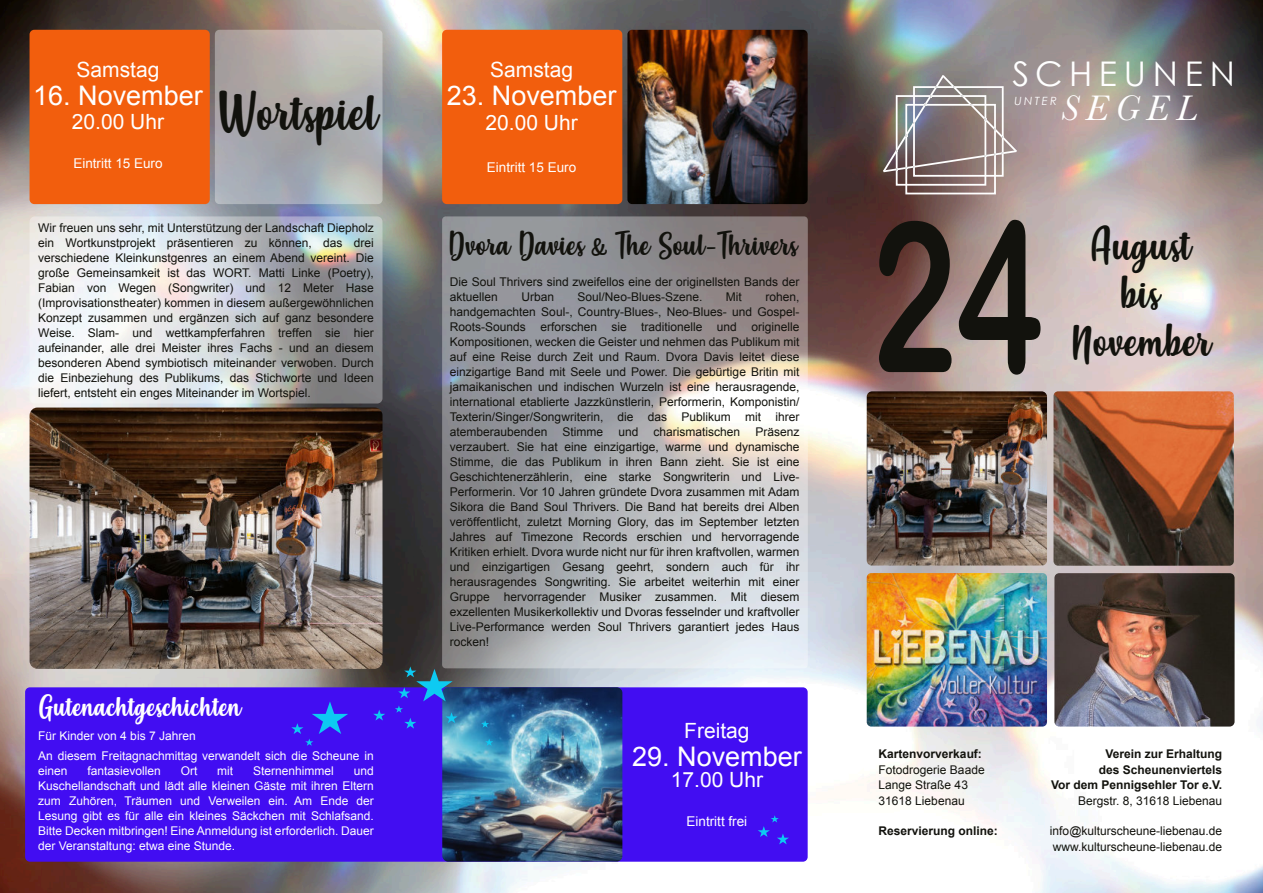
<style>
.page{position:relative;width:1263px;height:893px;background:#fff}
.page>*{position:absolute;margin:0;border:0;box-sizing:border-box;transform-origin:0 0}
.t1{font:210px "Arial Rounded MT Bold";color:#12120d;scale:.69 1}
.t2{font:49.5px "Misses";color:#12120d}
.t3{font:42px "Misses";color:#12120d}
.t4{font:italic 36.9px "Baskerville";color:#fff}
.t5{font:34.05px "Century Gothic";letter-spacing:.2em;color:#fff}
.t6{font:29.25px "Misses";color:#12120d}
.t7{font:27px "Arial";color:#fff}
.t8{font:27px "Misses";color:#fff}
.t9{font:21px "Arial";color:#fff}
.t10{font:13.5px "Arial";color:#fff}
.t11{font:12px "Arial";color:#12120d}
.t12{font:12px "Arial";color:#fff}
.t13{font:700 12px "Arial";color:#12120d}
.t14{font:italic 11.4px "Century Gothic";letter-spacing:.2em;color:#fff}
</style>
<div class="page">
<img style="left:0;top:0;width:1263px;height:893px">
<div style="left:30px;top:216px;width:352px;height:187px;background:#fff;border-radius:5px;opacity:.35"></div>
<div style="left:442px;top:216px;width:366px;height:452px;background:#fff;border-radius:4px;opacity:.35"></div>
<img style="left:1054px;top:573px;width:180px;height:154px">
<img style="left:867px;top:573px;width:180px;height:154px">
<div style="left:30px;top:30px;width:180px;height:174px;background:#f25e0d;border-radius:5px"></div>
<div style="left:215px;top:30px;width:167px;height:174px;background:#fff;border-radius:5px;opacity:.35"></div>
<div style="left:442px;top:30px;width:180px;height:174px;background:#f25e0d;border-radius:5px"></div>
<img style="left:627px;top:30px;width:181px;height:174px;border-radius:5px">
<div style="left:25px;top:687px;width:783px;height:175px;background:#420df2;border-radius:5px"></div>
<div style="left:913px;top:86px;width:91px;height:91px;border:2px solid #fff"></div>
<div style="left:896px;top:95px;width:90px;height:91px;border:2px solid #fff"></div>
<div style="left:905px;top:104px;width:91px;height:90px;border:2px solid #fff"></div>
<svg style="left:881px;top:73px;width:138px;height:101px;background:#938786"></svg>
<img style="left:1053px;top:391px;width:181px;height:175px">
<img style="left:30px;top:407px;width:352px;height:262px;border-radius:8px">
<img style="left:442px;top:687px;width:180px;height:175px;border-radius:6px">
<img style="left:867px;top:391px;width:180px;height:175px;border-radius:5px">
<svg style="left:373px;top:710px;width:12px;height:10px"></svg>
<svg style="left:758px;top:815px;width:31px;height:29px"></svg>
<svg style="left:395px;top:666px;width:63px;height:63px"></svg>
<svg style="left:291px;top:701px;width:57px;height:45px"></svg>
<svg style="left:485px;top:739px;width:8px;height:7px"></svg>
<svg style="left:481px;top:720px;width:8px;height:8px"></svg>
<p class="t9" style="left:77px;top:61px;width:84px">Samstag</p>
<p class="t7" style="left:33px;top:85px;width:171px">16. November</p>
<p class="t9" style="left:72px;top:114px;width:94px">20.00 Uhr</p>
<p class="t10" style="left:73px;top:158px;width:91px">Eintritt 15 Euro</p>
<p class="t2" style="left:216px;top:93px;width:164px">Wortspiel</p>
<p class="t11" style="left:38px;top:224px;width:337px">Wir freuen uns sehr, mit Unterstützung der Landschaft Diepholz</p>
<p class="t11" style="left:38px;top:239px;width:337px">ein Wortkunstprojekt präsentieren zu können, das drei</p>
<p class="t11" style="left:38px;top:254px;width:337px">verschiedene Kleinkunstgenres an einem Abend vereint. Die</p>
<p class="t11" style="left:38px;top:269px;width:337px">große Gemeinsamkeit ist das WORT. Matti Linke (Poetry),</p>
<p class="t11" style="left:38px;top:284px;width:337px">Fabian von Wegen (Songwriter) und 12 Meter Hase</p>
<p class="t11" style="left:38px;top:299px;width:337px">(Improvisationstheater) kommen in diesem außergewöhnlichen</p>
<p class="t11" style="left:38px;top:314px;width:337px">Konzept zusammen und ergänzen sich auf ganz besondere</p>
<p class="t11" style="left:38px;top:329px;width:337px">Weise. Slam- und wettkampferfahren treffen sie hier</p>
<p class="t11" style="left:38px;top:344px;width:337px">aufeinander, alle drei Meister ihres Fachs - und an diesem</p>
<p class="t11" style="left:38px;top:359px;width:337px">besonderen Abend symbiotisch miteinander verwoben. Durch</p>
<p class="t11" style="left:38px;top:374px;width:337px">die Einbeziehung des Publikums, das Stichworte und Ideen</p>
<p class="t11" style="left:38px;top:389px;width:274px">liefert, entsteht ein enges Miteinander im Wortspiel.</p>
<p class="t8" style="left:38px;top:696px;width:205px">Gutenachtgeschichten</p>
<p class="t12" style="left:38px;top:732px;width:159px">Für Kinder von 4 bis 7 Jahren</p>
<p class="t12" style="left:38px;top:751px;width:337px">An diesem Freitagnachmittag verwandelt sich die Scheune in</p>
<p class="t12" style="left:38px;top:766px;width:31px">einen</p>
<p class="t12" style="left:88px;top:766px;width:75px">fantasievollen</p>
<p class="t12" style="left:181px;top:766px;width:18px">Ort</p>
<p class="t12" style="left:217px;top:766px;width:17px">mit</p>
<p class="t12" style="left:253px;top:766px;width:82px">Sternenhimmel</p>
<p class="t12" style="left:354px;top:766px;width:22px">und</p>
<p class="t12" style="left:38px;top:781px;width:337px">Kuschellandschaft und lädt alle kleinen Gäste mit ihren Eltern</p>
<p class="t12" style="left:38px;top:796px;width:337px">zum Zuhören, Träumen und Verweilen ein. Am Ende der</p>
<p class="t12" style="left:38px;top:811px;width:337px">Lesung gibt es für alle ein kleines Säckchen mit Schlafsand.</p>
<p class="t12" style="left:38px;top:826px;width:337px">Bitte Decken mitbringen! Eine Anmeldung ist erforderlich. Dauer</p>
<p class="t12" style="left:38px;top:841px;width:198px">der Veranstaltung: etwa eine Stunde.</p>
<p class="t9" style="left:490px;top:62px;width:84px">Samstag</p>
<p class="t7" style="left:447px;top:85px;width:171px">23. November</p>
<p class="t9" style="left:485px;top:114px;width:94px">20.00 Uhr</p>
<p class="t10" style="left:487px;top:162px;width:91px">Eintritt 15 Euro</p>
<p class="t6" style="left:448px;top:233px;width:351px">Dvora Davies &amp; The Soul-Thrivers</p>
<p class="t11" style="left:450px;top:277px;width:351px">Die Soul Thrivers sind zweifellos eine der originellsten Bands der</p>
<p class="t11" style="left:450px;top:292px;width:50px">aktuellen</p>
<p class="t11" style="left:521px;top:292px;width:34px">Urban</p>
<p class="t11" style="left:578px;top:292px;width:126px">Soul/Neo-Blues-Szene.</p>
<p class="t11" style="left:726px;top:292px;width:17px">Mit</p>
<p class="t11" style="left:765px;top:292px;width:36px">rohen,</p>
<p class="t11" style="left:450px;top:307px;width:351px">handgemachten Soul-, Country-Blues-, Neo-Blues- und Gospel-</p>
<p class="t11" style="left:450px;top:322px;width:351px">Roots-Sounds erforschen sie traditionelle und originelle</p>
<p class="t11" style="left:450px;top:337px;width:351px">Kompositionen, wecken die Geister und nehmen das Publikum mit</p>
<p class="t11" style="left:450px;top:352px;width:351px">auf eine Reise durch Zeit und Raum. Dvora Davis leitet diese</p>
<p class="t11" style="left:450px;top:367px;width:351px">einzigartige Band mit Seele und Power. Die gebürtige Britin mit</p>
<p class="t11" style="left:450px;top:382px;width:351px">jamaikanischen und indischen Wurzeln ist eine herausragende,</p>
<p class="t11" style="left:450px;top:397px;width:351px">international etablierte Jazzkünstlerin, Performerin, Komponistin/</p>
<p class="t11" style="left:450px;top:412px;width:351px">Texterin/Singer/Songwriterin, die das Publikum mit ihrer</p>
<p class="t11" style="left:450px;top:427px;width:99px">atemberaubenden</p>
<p class="t11" style="left:562px;top:427px;width:42px">Stimme</p>
<p class="t11" style="left:618px;top:427px;width:22px">und</p>
<p class="t11" style="left:653px;top:427px;width:88px">charismatischen</p>
<p class="t11" style="left:755px;top:427px;width:46px">Präsenz</p>
<p class="t11" style="left:450px;top:442px;width:351px">verzaubert. Sie hat eine einzigartige, warme und dynamische</p>
<p class="t11" style="left:450px;top:457px;width:351px">Stimme, die das Publikum in ihren Bann zieht. Sie ist eine</p>
<p class="t11" style="left:450px;top:472px;width:351px">Geschichtenerzählerin, eine starke Songwriterin und Live-</p>
<p class="t11" style="left:450px;top:487px;width:351px">Performerin. Vor 10 Jahren gründete Dvora zusammen mit Adam</p>
<p class="t11" style="left:450px;top:502px;width:351px">Sikora die Band Soul Thrivers. Die Band hat bereits drei Alben</p>
<p class="t11" style="left:450px;top:517px;width:351px">veröffentlicht, zuletzt Morning Glory, das im September letzten</p>
<p class="t11" style="left:450px;top:532px;width:351px">Jahres auf Timezone Records erschien und hervorragende</p>
<p class="t11" style="left:450px;top:547px;width:351px">Kritiken erhielt. Dvora wurde nicht nur für ihren kraftvollen, warmen</p>
<p class="t11" style="left:450px;top:562px;width:351px">und einzigartigen Gesang geehrt, sondern auch für ihr</p>
<p class="t11" style="left:450px;top:577px;width:351px">herausragendes Songwriting. Sie arbeitet weiterhin mit einer</p>
<p class="t11" style="left:450px;top:592px;width:351px">Gruppe hervorragender Musiker zusammen. Mit diesem</p>
<p class="t11" style="left:450px;top:607px;width:351px">exzellenten Musikerkollektiv und Dvoras fesselnder und kraftvoller</p>
<p class="t11" style="left:450px;top:622px;width:351px">Live-Performance werden Soul Thrivers garantiert jedes Haus</p>
<p class="t11" style="left:450px;top:637px;width:41px">rocken!</p>
<p class="t9" style="left:684px;top:722px;width:67px">Freitag</p>
<p class="t7" style="left:632px;top:746px;width:171px">29. November</p>
<p class="t9" style="left:671px;top:772px;width:94px">17.00 Uhr</p>
<p class="t10" style="left:686px;top:816px;width:62px">Eintritt frei</p>
<p class="t5" style="left:1012px;top:61px;width:224px">SCHEUNE N</p>
<p class="t14" style="left:1014px;top:96px;width:44px">UNTER</p>
<p class="t4" style="left:1061px;top:88px;width:137px">S E GE L</p>
<p class="t1" style="left:871px;top:219px;width:251px">24</p>
<p class="t3" style="left:1090px;top:228px;width:103px">August</p>
<p class="t3" style="left:1121px;top:276px;width:40px">bis</p>
<p class="t3" style="left:1070px;top:324px;width:143px">November</p>
<p class="t13" style="left:878px;top:750px;width:105px">Kartenvorverkauf:</p>
<p class="t11" style="left:878px;top:765px;width:108px">Fotodrogerie Baade</p>
<p class="t11" style="left:878px;top:780px;width:91px">Lange Straße 43</p>
<p class="t11" style="left:878px;top:796px;width:88px">31618 Liebenau</p>
<p class="t13" style="left:878px;top:827px;width:121px">Reservierung online:</p>
<p class="t13" style="left:1105px;top:750px;width:118px">Verein zur Erhaltung</p>
<p class="t13" style="left:1099px;top:765px;width:125px">des Scheunenviertels</p>
<p class="t13" style="left:1051px;top:780px;width:173px">Vor dem Pennigsehler Tor e.V.</p>
<p class="t11" style="left:1078px;top:796px;width:146px">Bergstr. 8, 31618 Liebenau</p>
<p class="t11" style="left:1050px;top:827px;width:174px">info@kulturscheune-liebenau.de</p>
<p class="t11" style="left:1053px;top:842px;width:171px">www.kulturscheune-liebenau.de</p>
</div>
